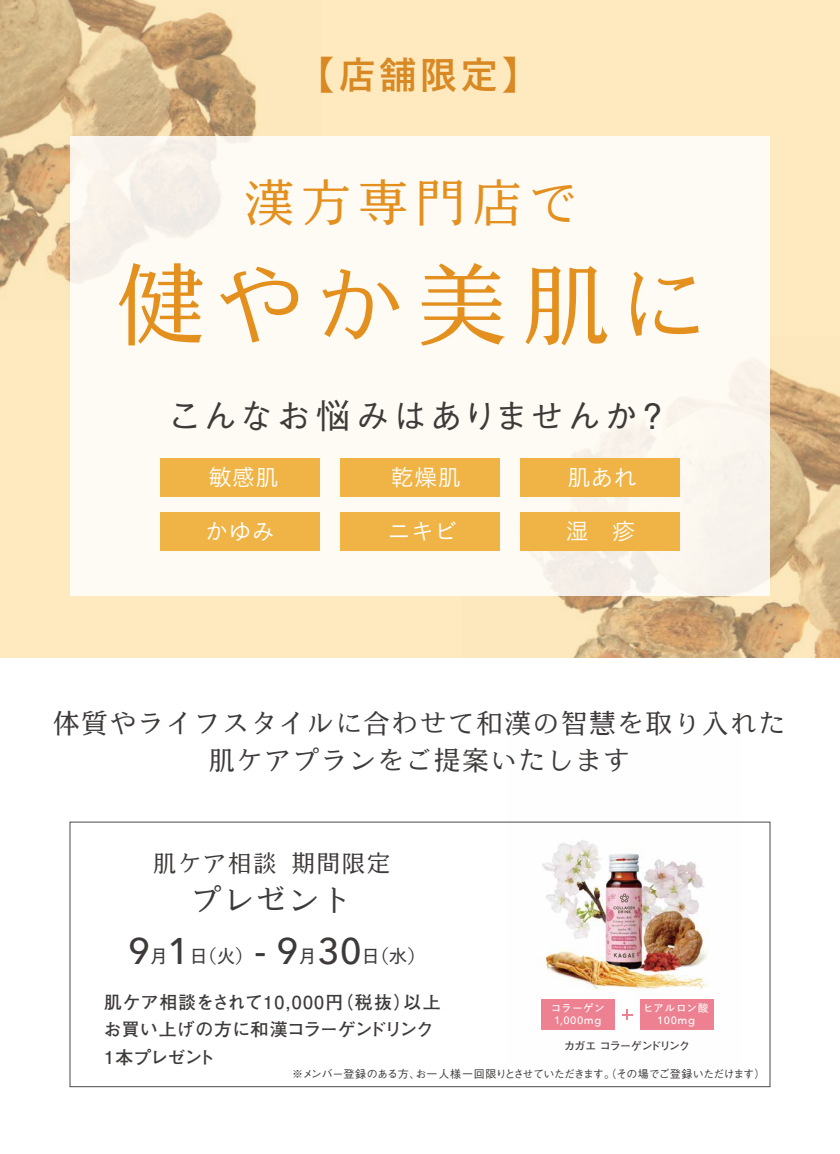
<style>
.page{position:relative;width:840px;height:1154px;background:#fff}
.page>*{position:absolute;margin:0;border:0;box-sizing:border-box;transform-origin:0 0}
.t1{font:87.76px "Keage W3 90 ms RKSJ H";letter-spacing:.14em;color:#e4901f}
.t2{font:49.35px "Keage W3 90 ms RKSJ H";letter-spacing:.155em;color:#e4901f}
.t3{font:37.62px "Yu Gothic Std B";color:#d88924}
.t4{font:500 34.65px "Gothic BBB Pr 6 N";letter-spacing:.055em;color:#3e3a39}
.t5{font:30.19px "Keage W3 90 ms RKSJ H";letter-spacing:.075em;color:#3e3a39}
.t6{font:26.25px/36.5px "Keage W3 90 ms RKSJ H";letter-spacing:.075em;color:#3e3a39;text-align:center}
.t7{font:23.36px "Koburina Go Std N W3";letter-spacing:.005em;color:#fff}
.t8{font:23.36px "Keage W3 90 ms RKSJ H";letter-spacing:.075em;color:#3e3a39}
.t9{font:18.55px "Yu Gothic Std D";color:#3e3a39}
.t10{font:700 17.85px/27.4px "Futo Go B101 Pr 6 N";letter-spacing:.015em;color:#3e3a39}
.t11{font:500 10.94px "Gothic BBB Pr 6 N";letter-spacing:-.04em;color:#3e3a39}
.t12{font:700 10.94px "Futo Go B101 Pr 6 N";letter-spacing:-.075em;color:#3e3a39}
.t13{font:500 10.59px "Avenir Next";letter-spacing:.05em;color:#fff}
.t14{font:10.59px "Yu Gothic Std D";letter-spacing:.025em;color:#fff}
.s1{font-family:"Avenir Next";font-weight:500;font-size:37.01px}
.s2{font-family:"Avenir Next";font-weight:500;font-size:38.94px}
.s3{font-size:11.11px}
</style>
<div class="page">
<img style="left:541px;top:840px;width:173px;height:190px">
<div style="left:0;top:0;width:840px;height:658px;background:#feeabe"></div>
<img style="left:0;top:0;width:257px;height:289px">
<img style="left:459px;top:368px;width:381px;height:290px">
<div style="left:70px;top:136px;width:700px;height:459px;background:#fefbf5"></div>
<svg style="left:622px;top:1009px;width:10px;height:10px"></svg>
<div style="left:542px;top:999px;width:73px;height:30px;background:#ee8191"></div>
<div style="left:640px;top:999px;width:73px;height:30px;background:#ee8191"></div>
<div style="left:160px;top:457px;width:160px;height:39px;background:#f0b446"></div>
<div style="left:340px;top:457px;width:160px;height:39px;background:#f0b446"></div>
<div style="left:520px;top:457px;width:160px;height:39px;background:#f0b446"></div>
<div style="left:160px;top:512px;width:160px;height:39px;background:#f0b446"></div>
<div style="left:340px;top:512px;width:160px;height:39px;background:#f0b446"></div>
<div style="left:520px;top:512px;width:160px;height:39px;background:#f0b446"></div>
<div style="left:70px;top:821px;width:700px;height:266px;border:1px solid #4c4948"></div>
<h3 class="t3" style="left:297px;top:47px;width:243px">【店舗限定】</h3>
<h2 class="t2" style="left:245px;top:178px;width:334px">漢方専門店で</h2>
<h1 class="t1" style="left:117px;top:260px;width:590px">健やか美肌に</h1>
<h3 class="t4" style="left:168px;top:388px;width:504px">こんなお悩みはありませんか？</h3>
<h3 class="t7" style="left:208px;top:460px;width:72px">敏感肌</h3>
<h3 class="t7" style="left:391px;top:460px;width:72px">乾燥肌</h3>
<h3 class="t7" style="left:567px;top:460px;width:72px">肌あれ</h3>
<h3 class="t7" style="left:205px;top:513px;width:72px">かゆみ</h3>
<h3 class="t7" style="left:387px;top:513px;width:72px">ニキビ</h3>
<h3 class="t7" style="left:565px;top:513px;width:72px">湿　疹</h3>
<h3 class="t6" style="left:53px;top:707px;width:733px">体質やライフスタイルに合わせて和漢の智慧を取り入れた肌ケアプランをご提案いたします</h3>
<h3 class="t8" style="left:153px;top:851px;width:239px">肌ケア相談 期間限定</h3>
<h3 class="t5" style="left:192px;top:883px;width:161px">プレゼント</h3>
<p class="t9" style="left:128px;top:942px;width:299px"><span class="s1">9</span>月<span class="s1">1</span>日（火）<span class="s2">-</span> <span class="s1">9</span>月<span class="s1">30</span>日（水）</p>
<p class="t10" style="left:104px;top:987px;width:338px">肌ケア相談をされて10,000円（税抜）以上お買い上げの方に和漢コラーゲンドリンク<br>1本プレゼント</p>
<p class="t14" style="left:551px;top:1000px;width:56px">コラーゲン</p>
<p class="t13" style="left:554px;top:1011px;width:49px">1<span class="s3">,</span>000<span class="s3">mg</span></p>
<p class="t14" style="left:643px;top:1000px;width:67px">ヒアルロン酸</p>
<p class="t13" style="left:657px;top:1011px;width:40px">100<span class="s3">mg</span></p>
<p class="t12" style="left:564px;top:1037px;width:128px">カガエ コラーゲンドリンク</p>
<p class="t11" style="left:292px;top:1064px;width:475px">※メンバー登録のある方、お一人様一回限りとさせていただきます。（その場でご登録いただけます）</p>
</div>
